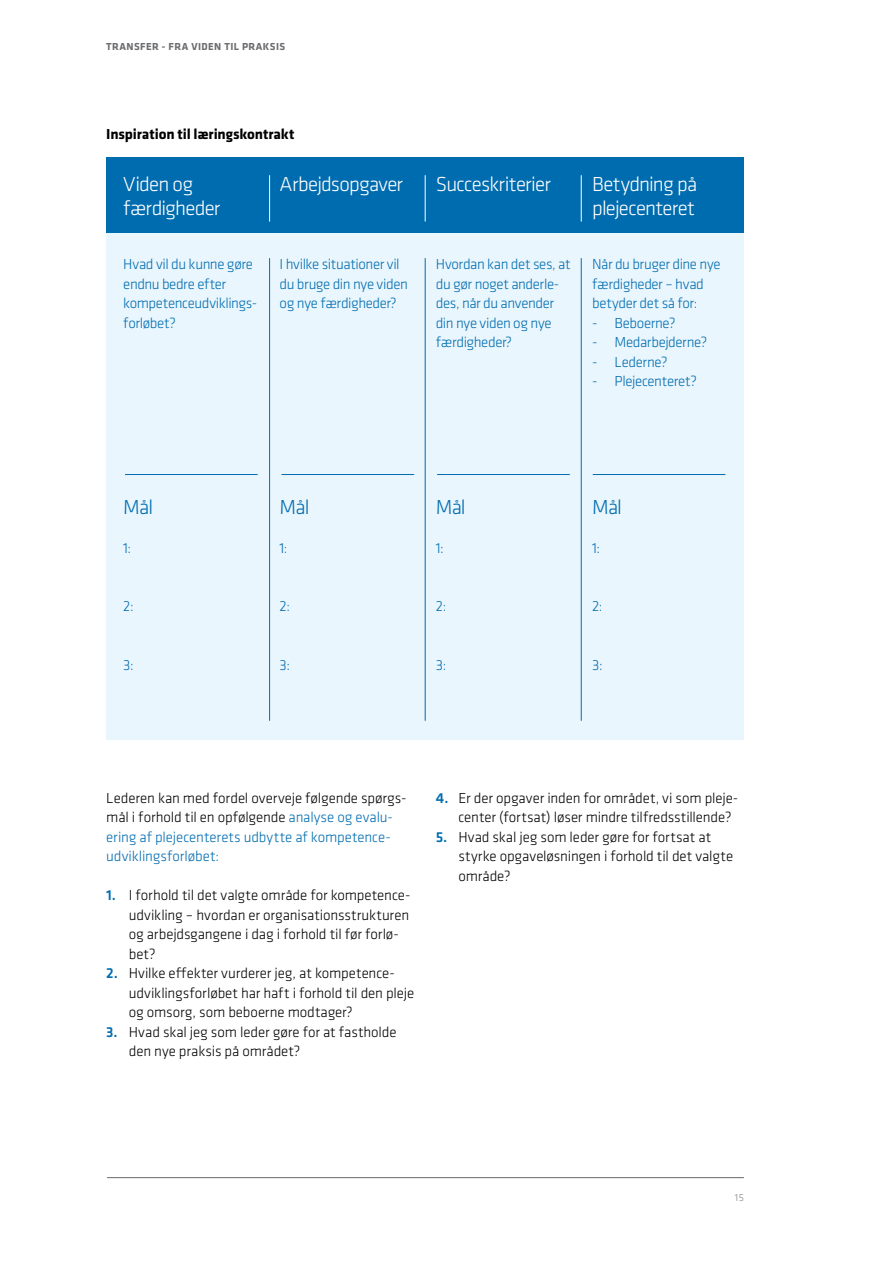
<style>
.page{position:relative;width:893px;height:1263px;background:#fff}
.page>*{position:absolute;margin:0;border:0;box-sizing:border-box;transform-origin:0 0}
.t1{font:300 21px/24px "Klavika";letter-spacing:-.035em;color:#fff}
.t2{font:300 21px "Klavika";letter-spacing:-.04em;color:#006cb0}
.t3{font:300 15px/19.5px "Klavika";letter-spacing:-.01em;color:#000}
.t4{font:300 15px/19.5px "Klavika";letter-spacing:-.02em;color:#006cb0}
.t5{font:700 15px "Klavika";letter-spacing:-.01em;color:#000}
.t6{font:700 10.5px "Klavika";letter-spacing:.04em;color:#6d6e71}
.t7{font:300 10.5px "Klavika";color:#808285}
.s1{color:#000}
.s2{font-weight:500;color:#006cb0}
</style>
<div class="page">
<hr style="left:107px;top:1177px;width:637px;height:1px;background:#000">
<div style="left:106px;top:210px;width:638px;height:530px;background:#eaf6fd"></div>
<div style="left:106px;top:157px;width:638px;height:76px;background:#006cb0"></div>
<hr style="left:269px;top:258px;width:1px;height:463px;background:#006cb0">
<hr style="left:269px;top:175px;width:1px;height:47px;background:#fff">
<hr style="left:425px;top:258px;width:1px;height:463px;background:#006cb0">
<hr style="left:425px;top:175px;width:1px;height:47px;background:#fff">
<hr style="left:581px;top:258px;width:1px;height:463px;background:#006cb0">
<hr style="left:581px;top:175px;width:1px;height:47px;background:#fff">
<hr style="left:125px;top:474px;width:133px;height:1px;background:#006cb0">
<hr style="left:281px;top:474px;width:133px;height:1px;background:#006cb0">
<hr style="left:437px;top:474px;width:133px;height:1px;background:#006cb0">
<hr style="left:593px;top:474px;width:132px;height:1px;background:#006cb0">
<p class="t6" style="left:106px;top:41px;width:180px">TRANSFER - FRA VIDEN TIL PRAKSIS</p>
<p class="t5" style="left:106px;top:126px;width:190px">Inspiration til læringskontrakt</p>
<h1 class="t1" style="left:123px;top:172px;width:99px">Viden og færdigheder</h1>
<p class="t4" style="left:123px;top:254px;width:136px">Hvad vil du kunne gøre endnu bedre efter kompetenceudviklings&shy;forløbet?</p>
<h1 class="t1" style="left:280px;top:172px;width:125px">Arbejdsopgaver</h1>
<p class="t4" style="left:280px;top:254px;width:130px">I hvilke situationer vil du bruge din nye viden og nye færdigheder?</p>
<h1 class="t1" style="left:436px;top:172px;width:117px">Succeskriterier</h1>
<p class="t4" style="left:436px;top:254px;width:136px">Hvordan kan det ses, at du gør noget anderle&shy;des, når du anvender din nye viden og nye færdigheder?</p>
<h1 class="t1" style="left:592px;top:172px;width:107px">Betydning på plejecenteret</h1>
<p class="t4" style="left:592px;top:254px;width:130px">Når du bruger dine nye færdigheder – hvad betyder det så for:</p>
<p class="t4" style="left:592px;top:313px;width:85px">- Beboerne?</p>
<p class="t4" style="left:592px;top:332px;width:117px">- Medarbejderne?</p>
<p class="t4" style="left:592px;top:352px;width:77px">- Lederne?</p>
<p class="t4" style="left:592px;top:371px;width:106px">- Plejecenteret?</p>
<h1 class="t2" style="left:123px;top:494px;width:31px">Mål</h1>
<p class="t4" style="left:123px;top:538px;width:9px">1:</p>
<h1 class="t2" style="left:280px;top:494px;width:31px">Mål</h1>
<p class="t4" style="left:280px;top:538px;width:9px">1:</p>
<h1 class="t2" style="left:436px;top:494px;width:31px">Mål</h1>
<p class="t4" style="left:436px;top:538px;width:9px">1:</p>
<h1 class="t2" style="left:592px;top:494px;width:31px">Mål</h1>
<p class="t4" style="left:592px;top:538px;width:9px">1:</p>
<p class="t4" style="left:123px;top:596px;width:12px">2:</p>
<p class="t4" style="left:280px;top:596px;width:12px">2:</p>
<p class="t4" style="left:436px;top:596px;width:12px">2:</p>
<p class="t4" style="left:592px;top:596px;width:12px">2:</p>
<p class="t4" style="left:123px;top:655px;width:12px">3:</p>
<p class="t4" style="left:280px;top:655px;width:12px">3:</p>
<p class="t4" style="left:436px;top:655px;width:12px">3:</p>
<p class="t4" style="left:592px;top:655px;width:12px">3:</p>
<p class="t4" style="left:106px;top:788px;width:302px"><span class="s1">Lederen kan med fordel overveje følgende spørgs&shy;mål i forhold til en opfølgende</span> analyse og evalu&shy;ering af plejecenterets udbytte af kompetence&shy;udviklingsforløbet:</p>
<p class="t3" style="left:129px;top:885px;width:283px;text-indent:-22px"><span class="s2">1.</span> I forhold til det valgte område for kompetence&shy;udvikling – hvordan er organisationsstrukturen og arbejdsgangene i dag i forhold til før forlø&shy;bet?</p>
<p class="t3" style="left:129px;top:963px;width:287px;text-indent:-22px"><span class="s2">2.</span> Hvilke effekter vurderer jeg, at kompetence&shy;udviklingsforløbet har haft i forhold til den pleje og omsorg, som beboerne modtager?</p>
<p class="t3" style="left:129px;top:1022px;width:269px;text-indent:-22px"><span class="s2">3.</span> Hvad skal jeg som leder gøre for at fastholde den nye praksis på området?</p>
<p class="t3" style="left:458px;top:788px;width:282px;text-indent:-22px"><span class="s2">4.</span> Er der opgaver inden for området, vi som pleje&shy;center (fortsat) løser mindre tilfredsstillende?</p>
<p class="t3" style="left:458px;top:827px;width:276px;text-indent:-22px"><span class="s2">5.</span> Hvad skal jeg som leder gøre for fortsat at styrke opgaveløsningen i forhold til det valgte område?</p>
<p class="t7" style="left:735px;top:1191px;width:11px">15</p>
</div>
